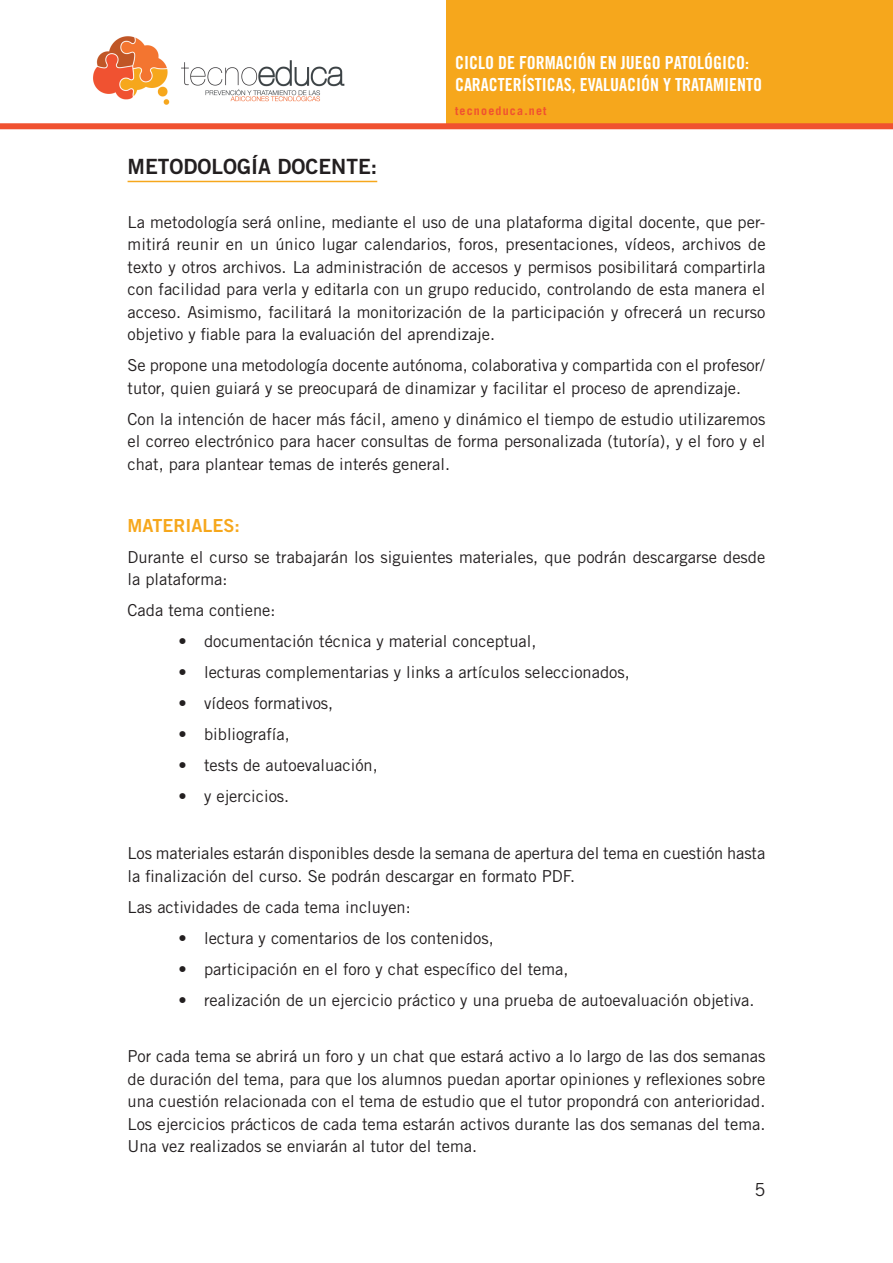
<style>
.page{position:relative;width:893px;height:1263px;background:#fff}
.page>*{position:absolute;margin:0;border:0;box-sizing:border-box;transform-origin:0 0}
._3_epigrafe{font:21px "Trade Gothic Bold Two";color:#231f20}
.t1{font:18px/21.6px "Trade Gothic Bold Cond Twenty";color:#fff}
._4_epigrafe{font:18px "Trade Gothic Bold Two";color:#f6a71c}
.t2{font:18px "Trade Gothic";color:#231f20}
.Texto_general{font:16.5px/22.5px "Trade Gothic";color:#231f20;text-align:justify}
.t3{font:700 12px "Trade Gothic";letter-spacing:.1em;color:#f05130}
</style>
<div class="page">
<div style="left:446px;top:0;width:447px;height:124px;background:#f6a71c"></div>
<div style="left:0;top:123px;width:893px;height:6px;background:#f05130"></div>
<img style="left:93px;top:36px;width:252px;height:69px">
<hr style="left:128px;top:181px;width:249px;height:1px;background:#f6a71c">
<p class="_3_epigrafe" style="left:128px;top:154px;width:251px">METODOLOGÍA DOCENTE:</p>
<p class="t1" style="left:455px;top:52px;width:309px">CICLO DE FORMACIÓN EN JUEGO PATOLÓGICO:<br>CARACTERÍSTICAS, EVALUACIÓN Y TRATAMIENTO</p>
<p class="t3" style="left:455px;top:103px;width:93px">tecnoeduca.net</p>
<p class="Texto_general" style="left:128px;top:211px;width:639px">La metodología será online, mediante el uso de una plataforma digital docente, que per&shy;mitirá reunir en un único lugar calendarios, foros, presentaciones, vídeos, archivos de texto y otros archivos. La administración de accesos y permisos posibilitará compartirla con facilidad para verla y editarla con un grupo reducido, controlando de esta manera el acceso. Asimismo, facilitará la monitorización de la participación y ofrecerá un recurso objetivo y fiable para la evaluación del aprendizaje.</p>
<p class="Texto_general" style="left:128px;top:354px;width:639px">Se propone una metodología docente autónoma, colaborativa y compartida con el profesor/ tutor, quien guiará y se preocupará de dinamizar y facilitar el proceso de aprendizaje.</p>
<p class="Texto_general" style="left:128px;top:408px;width:639px">Con la intención de hacer más fácil, ameno y dinámico el tiempo de estudio utilizaremos el correo electrónico para hacer consultas de forma personalizada (tutoría), y el foro y el chat, para plantear temas de interés general.</p>
<p class="_4_epigrafe" style="left:128px;top:514px;width:114px">MATERIALES:</p>
<p class="Texto_general" style="left:128px;top:546px;width:639px">Durante el curso se trabajarán los siguientes materiales, que podrán descargarse desde la plataforma:</p>
<p class="Texto_general" style="left:128px;top:599px;width:150px">Cada tema contiene:</p>
<p class="Texto_general" style="left:179px;top:630px;width:359px">• documentación técnica y material conceptual,</p>
<p class="Texto_general" style="left:179px;top:661px;width:453px">• lecturas complementarias y links a artículos seleccionados,</p>
<p class="Texto_general" style="left:179px;top:692px;width:156px">• vídeos formativos,</p>
<p class="Texto_general" style="left:179px;top:723px;width:113px">• bibliografía,</p>
<p class="Texto_general" style="left:179px;top:754px;width:201px">• tests de autoevaluación,</p>
<p class="Texto_general" style="left:179px;top:785px;width:112px">• y ejercicios.</p>
<p class="Texto_general" style="left:128px;top:842px;width:639px">Los materiales estarán disponibles desde la semana de apertura del tema en cuestión hasta la finalización del curso. Se podrán descargar en formato PDF.</p>
<p class="Texto_general" style="left:128px;top:895px;width:285px">Las actividades de cada tema incluyen:</p>
<p class="Texto_general" style="left:179px;top:926px;width:317px">• lectura y comentarios de los contenidos,</p>
<p class="Texto_general" style="left:179px;top:957px;width:391px">• participación en el foro y chat específico del tema,</p>
<p class="Texto_general" style="left:179px;top:988px;width:577px">• realización de un ejercicio práctico y una prueba de autoevaluación objetiva.</p>
<p class="Texto_general" style="left:128px;top:1045px;width:639px">Por cada tema se abrirá un foro y un chat que estará activo a lo largo de las dos semanas de duración del tema, para que los alumnos puedan aportar opiniones y reflexiones sobre una cuestión relacionada con el tema de estudio que el tutor propondrá con anterioridad.<br>Los ejercicios prácticos de cada tema estarán activos durante las dos semanas del tema.<br>Una vez realizados se enviarán al tutor del tema.</p>
<p class="t2" style="left:754px;top:1179px;width:12px">5</p>
</div>
